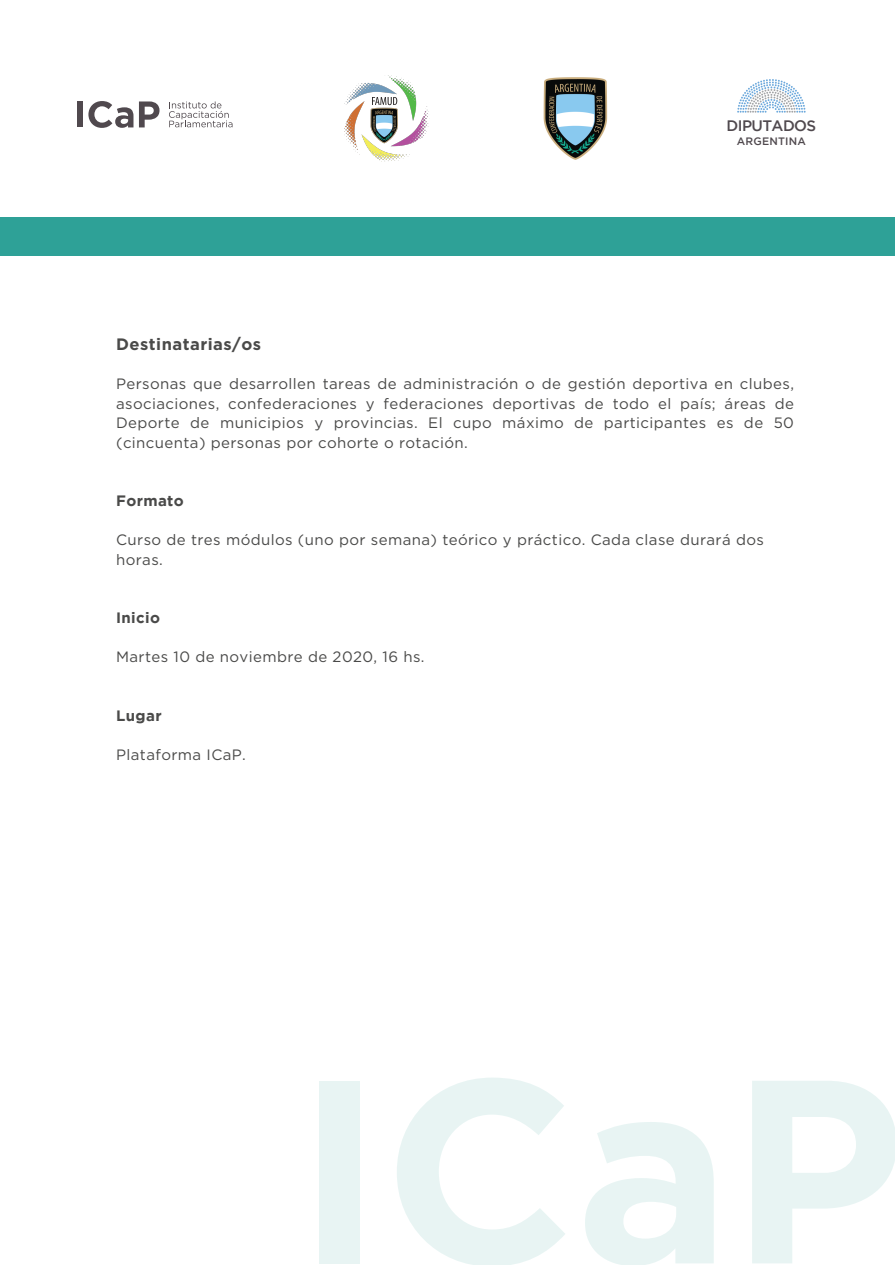
<style>
.page{position:relative;width:895px;height:1265px;background:#fff}
.page>*{position:absolute;margin:0;border:0;box-sizing:border-box;transform-origin:0 0}
.t1{font:700 16.5px "Gotham";letter-spacing:.03em;color:#4a4a49}
.t2{font:500 15.15px "Gotham";letter-spacing:-.04em;color:#50494e}
.t3{font:15px/19.5px "Gotham";letter-spacing:.025em;color:#4a4a49;text-align:justify}
.t4{font:700 15px "Gotham";letter-spacing:.025em;color:#4a4a49}
.t5{font:500 10.65px "Gotham";letter-spacing:.02em;color:#50494e}
</style>
<div class="page">
<div style="left:0;top:217px;width:893px;height:38px;background:#2ea197"></div>
<div style="left:319px;top:1080px;width:40px;height:183px;background:#e8f4f3"></div>
<svg style="left:397px;top:1078px;width:168px;height:186px"></svg>
<svg style="left:585px;top:1122px;width:128px;height:142px"></svg>
<svg style="left:752px;top:1081px;width:142px;height:182px"></svg>
<svg style="left:169px;top:101px;width:63px;height:26px"></svg>
<div style="left:77px;top:101px;width:6px;height:26px;background:#50494e"></div>
<svg style="left:88px;top:101px;width:45px;height:27px"></svg>
<svg style="left:139px;top:101px;width:20px;height:26px"></svg>
<svg style="left:737px;top:79px;width:68px;height:34px"></svg>
<img style="left:344px;top:75px;width:85px;height:87px">
<img style="left:543px;top:77px;width:65px;height:83px">
<p class="t2" style="left:726px;top:117px;width:91px">DIPUTADOS</p>
<p class="t5" style="left:736px;top:135px;width:71px">ARGENTINA</p>
<p class="t1" style="left:116px;top:335px;width:146px">Destinatarias/os</p>
<p class="t3" style="left:116px;top:374px;width:679px">Personas que desarrollen tareas de administración o de gestión deportiva en clubes, asociaciones, confederaciones y federaciones deportivas de todo el país; áreas de Deporte de municipios y provincias. El cupo máximo de participantes es de 50 (cincuenta) personas por cohorte o rotación.</p>
<p class="t4" style="left:116px;top:492px;width:69px">Formato</p>
<p class="t3" style="left:116px;top:530px;width:649px">Curso de tres módulos (uno por semana) teórico y práctico. Cada clase durará dos horas.</p>
<p class="t4" style="left:116px;top:609px;width:45px">Inicio</p>
<p class="t3" style="left:116px;top:647px;width:310px">Martes 10 de noviembre de 2020, 16 hs.</p>
<p class="t4" style="left:116px;top:707px;width:47px">Lugar</p>
<p class="t3" style="left:116px;top:744px;width:131px">Plataforma ICaP.</p>
</div>
